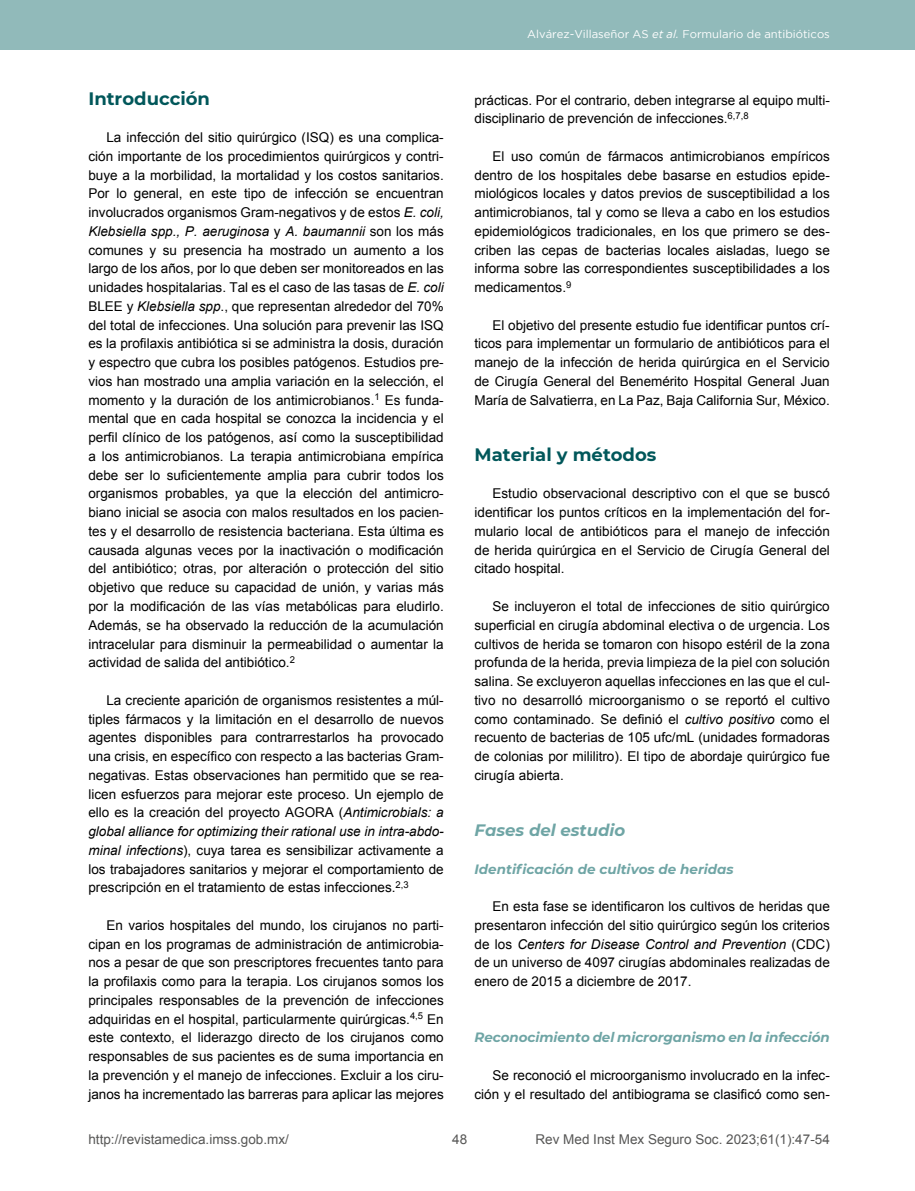
<style>
.page{position:relative;width:915px;height:1191px;background:#fff}
.page>*{position:absolute;margin:0;border:0;box-sizing:border-box;transform-origin:0 0}
.t1{font:700 18px "Montserrat";color:#01575a}
.t2{font:italic 700 16.5px "Montserrat";color:#6fa5a5}
.t3{font:13.5px/18.8px "Arial";color:#000;text-align:justify}
.t4{font:italic 700 13.5px "Montserrat";letter-spacing:-.005em;color:#6fa5a5}
.t5{font:13.5px "Arial";color:#575756}
.t6{font:11.25px "Gotham";color:#fff}
.s1{font-style:italic}
</style>
<div class="page">
<div style="left:0;top:0;width:914px;height:50px;background:#91baba"></div>
<h1 class="t1" style="left:88px;top:85px;width:123px">Introducción</h1>
<p class="t3" style="left:88px;top:128px;width:357px;text-indent:18px">La infección del sitio quirúrgico (ISQ) es una complica&shy;ción importante de los procedimientos quirúrgicos y contri&shy;buye a la morbilidad, la mortalidad y los costos sanitarios.<br>Por lo general, en este tipo de infección se encuentran involucrados organismos Gram-negativos y de estos <span class="s1">E. coli, Klebsiella spp., P. aeruginosa</span> y <span class="s1">A. baumannii</span> son los más comunes y su presencia ha mostrado un aumento a los largo de los años, por lo que deben ser monitoreados en las unidades hospitalarias. Tal es el caso de las tasas de <span class="s1">E. coli </span>BLEE y <span class="s1">Klebsiella spp</span>., que representan alrededor del 70% del total de infecciones. Una solución para prevenir las ISQ es la profilaxis antibiótica si se administra la dosis, duración y espectro que cubra los posibles patógenos. Estudios pre&shy;vios han mostrado una amplia variación en la selección, el momento y la duración de los antimicrobianos.<sup>1</sup> Es funda&shy;mental que en cada hospital se conozca la incidencia y el perfil clínico de los patógenos, así como la susceptibilidad a los antimicrobianos. La terapia antimicrobiana empírica debe ser lo suficientemente amplia para cubrir todos los organismos probables, ya que la elección del antimicro&shy;biano inicial se asocia con malos resultados en los pacien&shy;tes y el desarrollo de resistencia bacteriana. Esta última es causada algunas veces por la inactivación o modificación del antibiótico; otras, por alteración o protección del sitio objetivo que reduce su capacidad de unión, y varias más por la modificación de las vías metabólicas para eludirlo.<br>Además, se ha observado la reducción de la acumulación intracelular para disminuir la permeabilidad o aumentar la actividad de salida del antibiótico.<sup>2</sup></p>
<p class="t3" style="left:88px;top:691px;width:357px;text-indent:18px">La creciente aparición de organismos resistentes a múl&shy;tiples fármacos y la limitación en el desarrollo de nuevos agentes disponibles para contrarrestarlos ha provocado una crisis, en específico con respecto a las bacterias Gram&shy;negativas. Estas observaciones han permitido que se rea&shy;licen esfuerzos para mejorar este proceso. Un ejemplo de ello es la creación del proyecto AGORA (<span class="s1">Antimicrobials: a global alliance for optimizing their rational use in intra-abdo&shy;minal infections</span>), cuya tarea es sensibilizar activamente a los trabajadores sanitarios y mejorar el comportamiento de prescripción en el tratamiento de estas infecciones.<sup>2,3</sup></p>
<p class="t3" style="left:88px;top:916px;width:357px;text-indent:18px">En varios hospitales del mundo, los cirujanos no parti&shy;cipan en los programas de administración de antimicrobia&shy;nos a pesar de que son prescriptores frecuentes tanto para la profilaxis como para la terapia. Los cirujanos somos los principales responsables de la prevención de infecciones adquiridas en el hospital, particularmente quirúrgicas.<sup>4,5</sup> En este contexto, el liderazgo directo de los cirujanos como responsables de sus pacientes es de suma importancia en la prevención y el manejo de infecciones. Excluir a los ciru&shy;janos ha incrementado las barreras para aplicar las mejores</p>
<p class="t6" style="left:527px;top:28px;width:304px">Alvárez-Villaseñor AS <span class="s1">et al.</span> Formulario de antibióticos</p>
<p class="t3" style="left:474px;top:91px;width:357px">prácticas. Por el contrario, deben integrarse al equipo multi&shy;disciplinario de prevención de infecciones.<sup>6,7,8</sup></p>
<p class="t3" style="left:474px;top:147px;width:357px;text-indent:18px">El uso común de fármacos antimicrobianos empíricos dentro de los hospitales debe basarse en estudios epide&shy;miológicos locales y datos previos de susceptibilidad a los antimicrobianos, tal y como se lleva a cabo en los estudios epidemiológicos tradicionales, en los que primero se des&shy;criben las cepas de bacterias locales aisladas, luego se informa sobre las correspondientes susceptibilidades a los medicamentos.<sup>9</sup></p>
<p class="t3" style="left:474px;top:316px;width:357px;text-indent:18px">El objetivo del presente estudio fue identificar puntos crí&shy;ticos para implementar un formulario de antibióticos para el manejo de la infección de herida quirúrgica en el Servicio de Cirugía General del Benemérito Hospital General Juan María de Salvatierra, en La Paz, Baja California Sur, México.</p>
<h1 class="t1" style="left:474px;top:441px;width:183px">Material y métodos</h1>
<p class="t3" style="left:474px;top:484px;width:357px;text-indent:18px">Estudio observacional descriptivo con el que se buscó identificar los puntos críticos en la implementación del for&shy;mulario local de antibióticos para el manejo de infección de herida quirúrgica en el Servicio de Cirugía General del citado hospital.</p>
<p class="t3" style="left:474px;top:597px;width:357px;text-indent:18px">Se incluyeron el total de infecciones de sitio quirúrgico superficial en cirugía abdominal electiva o de urgencia. Los cultivos de herida se tomaron con hisopo estéril de la zona profunda de la herida, previa limpieza de la piel con solución salina. Se excluyeron aquellas infecciones en las que el cul&shy;tivo no desarrolló microorganismo o se reportó el cultivo como contaminado. Se definió el <span class="s1">cultivo positivo</span> como el recuento de bacterias de 105 ufc/mL (unidades formadoras de colonias por mililitro). El tipo de abordaje quirúrgico fue cirugía abierta.</p>
<p class="t2" style="left:474px;top:818px;width:152px">Fases del estudio</p>
<p class="t4" style="left:474px;top:859px;width:261px">Identificación de cultivos de heridas</p>
<p class="t3" style="left:474px;top:897px;width:357px;text-indent:18px">En esta fase se identificaron los cultivos de heridas que presentaron infección del sitio quirúrgico según los criterios de los <span class="s1">Centers for Disease Control and Prevention</span> (CDC) de un universo de 4097 cirugías abdominales realizadas de enero de 2015 a diciembre de 2017.</p>
<p class="t4" style="left:474px;top:1027px;width:357px">Reconocimiento del microrganismo en la infección</p>
<p class="t3" style="left:474px;top:1066px;width:357px;text-align:right">Se reconoció el microorganismo involucrado en la infec&shy;ción y el resultado del antibiograma se clasificó como sen-</p>
<p class="t5" style="left:88px;top:1130px;width:202px">http://revistamedica.imss.gob.mx/</p>
<p class="t5" style="left:535px;top:1130px;width:296px">Rev Med Inst Mex Seguro Soc. 2023;61(1):47-54</p>
<p class="t5" style="left:452px;top:1130px;width:17px">48</p>
</div>
